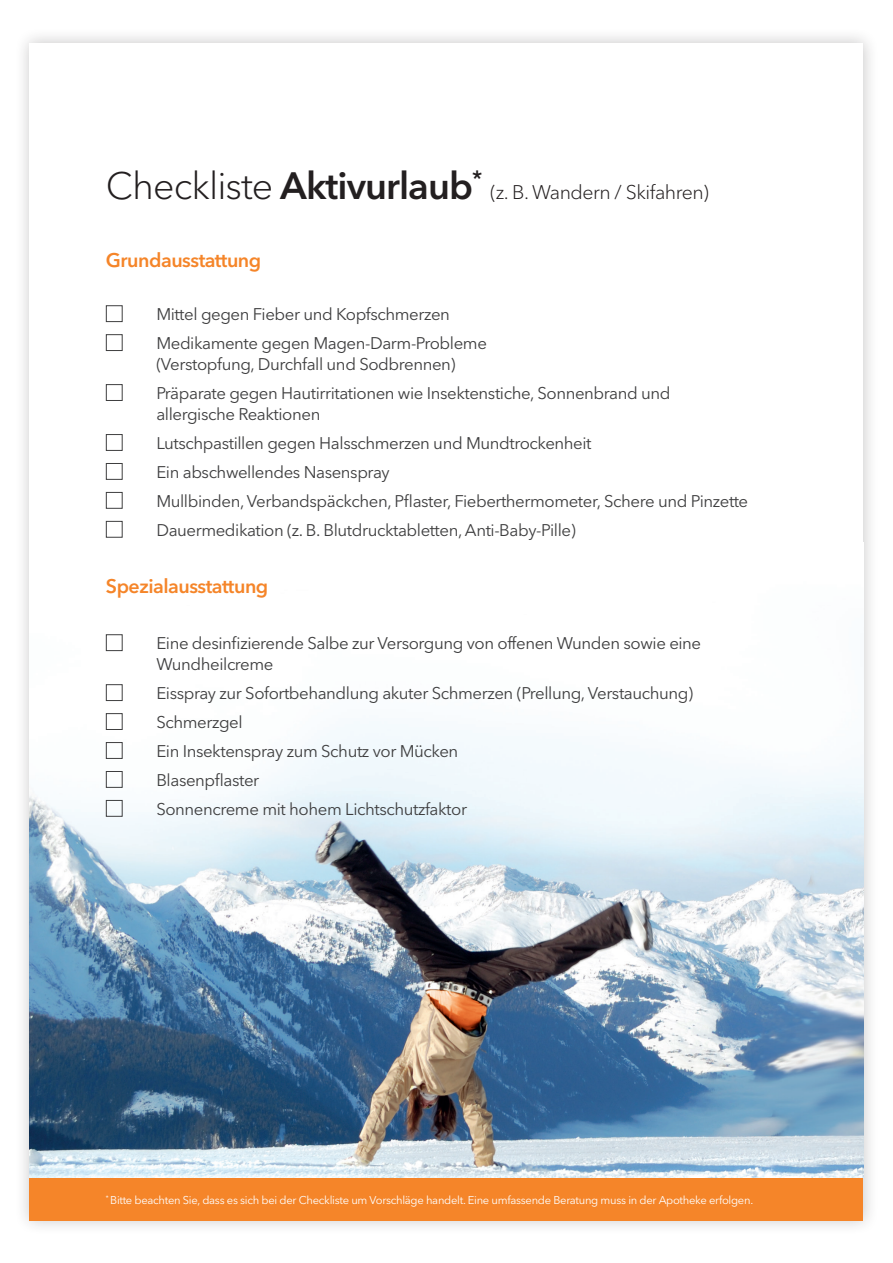
<style>
.page{position:relative;width:893px;height:1263px;background:#fff}
.page>*{position:absolute;margin:0;border:0;box-sizing:border-box;transform-origin:0 0}
.t1{font:600 37.8px "Avenir Next LT Pro";letter-spacing:-.025em;color:#231f20}
.t2{font:600 19.65px "Avenir Next LT Pro";letter-spacing:-.025em;color:#f58529}
.t3{font:300 19.65px "Avenir Next LT Pro";letter-spacing:-.025em;color:#231f20}
.t4{font:16.8px/29px "Avenir Next LT Pro";letter-spacing:-.025em;color:#3e3e3f}
.t5{font:11.25px "Avenir Next LT Pro";letter-spacing:-.025em;color:#fff}
.s1{font-weight:300}
</style>
<div class="page">
<div style="left:14px;top:27px;width:865px;height:1209px;background:#231f20;opacity:.25"></div>
<div style="left:30px;top:43px;width:833px;height:1177px;background:#fff"></div>
<div style="left:30px;top:1177px;width:833px;height:43px;background:#f58529"></div>
<img style="left:30px;top:634px;width:833px;height:543px">
<div style="left:106px;top:305px;width:17px;height:17px;border:1px solid #3e3e3f"></div>
<div style="left:106px;top:334px;width:17px;height:17px;border:1px solid #3e3e3f"></div>
<div style="left:106px;top:384px;width:17px;height:17px;border:1px solid #3e3e3f"></div>
<div style="left:106px;top:434px;width:17px;height:17px;border:1px solid #3e3e3f"></div>
<div style="left:106px;top:463px;width:17px;height:17px;border:1px solid #3e3e3f"></div>
<div style="left:106px;top:492px;width:17px;height:17px;border:1px solid #3e3e3f"></div>
<div style="left:106px;top:521px;width:17px;height:17px;border:1px solid #3e3e3f"></div>
<div style="left:106px;top:634px;width:17px;height:17px;border:1px solid #3e3e3f"></div>
<div style="left:106px;top:684px;width:17px;height:17px;border:1px solid #3e3e3f"></div>
<div style="left:106px;top:713px;width:17px;height:17px;border:1px solid #3e3e3f"></div>
<div style="left:106px;top:742px;width:17px;height:17px;border:1px solid #3e3e3f"></div>
<div style="left:106px;top:771px;width:17px;height:17px;border:1px solid #3e3e3f"></div>
<div style="left:106px;top:800px;width:17px;height:17px;border:1px solid #3e3e3f"></div>
<p class="t1" style="left:106px;top:163px;width:378px"><span class="s1">Checkliste</span> Aktivurlaub<sup>*</sup></p>
<p class="t3" style="left:490px;top:180px;width:220px">(z. B. Wandern / Skifahren)</p>
<p class="t2" style="left:106px;top:248px;width:157px">Grundausstattung</p>
<p class="t4" style="left:156px;top:300px;width:332px">Mittel gegen Fieber und Kopfschmerzen<br>Medikamente gegen Magen-Darm-Probleme</p>
<p class="t4" style="left:156px;top:350px;width:516px">(Verstopfung, Durchfall und Sodbrennen)<br>Präparate gegen Hautirritationen wie Insektenstiche, Sonnenbrand und</p>
<p class="t4" style="left:156px;top:399px;width:593px">allergische Reaktionen<br>Lutschpastillen gegen Halsschmerzen und Mundtrockenheit<br>Ein abschwellendes Nasenspray<br>Mullbinden, Verbandspäckchen, Pflaster, Fieberthermometer, Schere und Pinzette Dauermedikation (z. B. Blutdrucktabletten, Anti-Baby-Pille)</p>
<p class="t2" style="left:106px;top:575px;width:164px">Spezialausstattung</p>
<p class="t4" style="left:156px;top:633px;width:546px;line-height:21px">Eine desinfizierende Salbe zur Versorgung von offenen Wunden sowie eine<br>Wundheilcreme</p>
<p class="t4" style="left:156px;top:679px;width:538px">Eisspray zur Sofortbehandlung akuter Schmerzen (Prellung, Verstauchung)<br>Schmerzgel<br>Ein Insektenspray zum Schutz vor Mücken<br>Blasenpflaster<br>Sonnencreme mit hohem Lichtschutzfaktor</p>
<p class="t5" style="left:106px;top:1193px;width:649px"><sup>*</sup> Bitte beachten Sie, dass es sich bei der Checkliste um Vorschläge handelt. Eine umfassende Beratung muss in der Apotheke erfolgen.</p>
</div>
